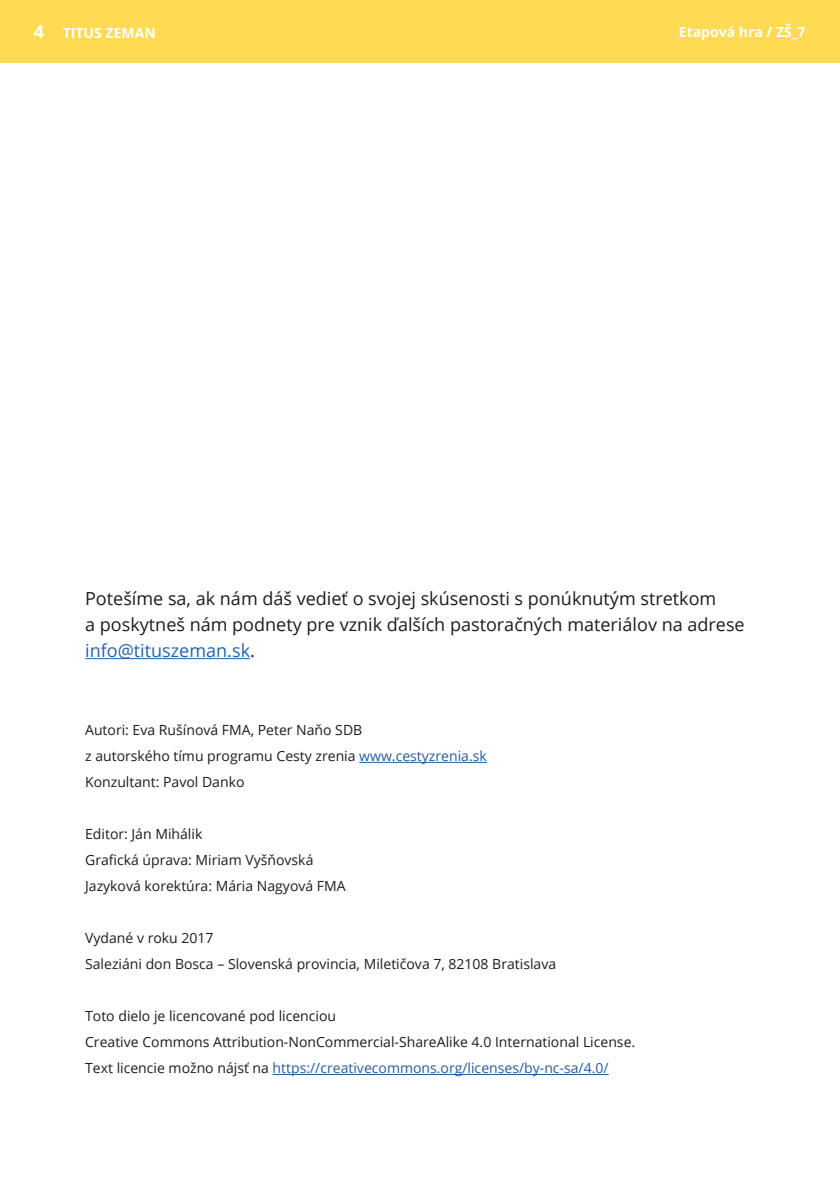
<style>
.page{position:relative;width:840px;height:1191px;background:#fff}
.page>*{position:absolute;margin:0;border:0;box-sizing:border-box;transform-origin:0 0}
.menšie_texty{font:18px/26px "Open Sans";color:#1d1d1b}
.Paragraph_Style_3{font:14px/26px "Open Sans";color:#1d1d1b}
.t1{font:700 14px "Open Sans";color:#fff}
.s1{font-size:18px}
.s2{color:#2463ad}
.s3{color:#275b9c}
</style>
<div class="page">
<div style="left:0;top:0;width:839px;height:62px;background:#ffda52"></div>
<hr style="left:85px;top:658px;width:165px;height:1px;background:#2463ad">
<hr style="left:359px;top:762px;width:127px;height:1px;background:#275b9c">
<hr style="left:272px;top:1074px;width:336px;height:1px;background:#275b9c">
<p class="t1" style="left:34px;top:23px;width:123px"><span class="s1">4</span> TITUS ZEMAN</p>
<p class="t1" style="left:678px;top:22px;width:128px">Etapová hra / ZŠ_7</p>
<p class="menšie_texty" style="left:85px;top:585px;width:660px">Potešíme sa, ak nám dáš vedieť o svojej skúsenosti s ponúknutým stretkom<br>a poskytneš nám podnety pre vznik ďalších pastoračných materiálov na adrese <span class="s2">info@tituszeman.sk</span>.</p>
<p class="Paragraph_Style_3" style="left:85px;top:717px;width:403px">Autori: Eva Rušínová FMA, Peter Naňo SDB<br>z autorského tímu programu Cesty zrenia <span class="s3">www.cestyzrenia.sk<br></span>Konzultant: Pavol Danko</p>
<p class="Paragraph_Style_3" style="left:85px;top:821px;width:262px">Editor: Ján Mihálik<br>Grafická úprava: Miriam Vyšňovská<br>Jazyková korektúra: Mária Nagyová FMA</p>
<p class="Paragraph_Style_3" style="left:85px;top:925px;width:472px">Vydané v roku 2017<br>Saleziáni don Bosca – Slovenská provincia, Miletičova 7, 82108 Bratislava</p>
<p class="Paragraph_Style_3" style="left:85px;top:1003px;width:551px">Toto dielo je licencované pod licenciou<br>Creative Commons Attribution-NonCommercial-ShareAlike 4.0 International License.<br>Text licencie možno nájsť na <span class="s3">https://creativecommons.org/licenses/by-nc-sa/4.0/</span></p>
</div>
